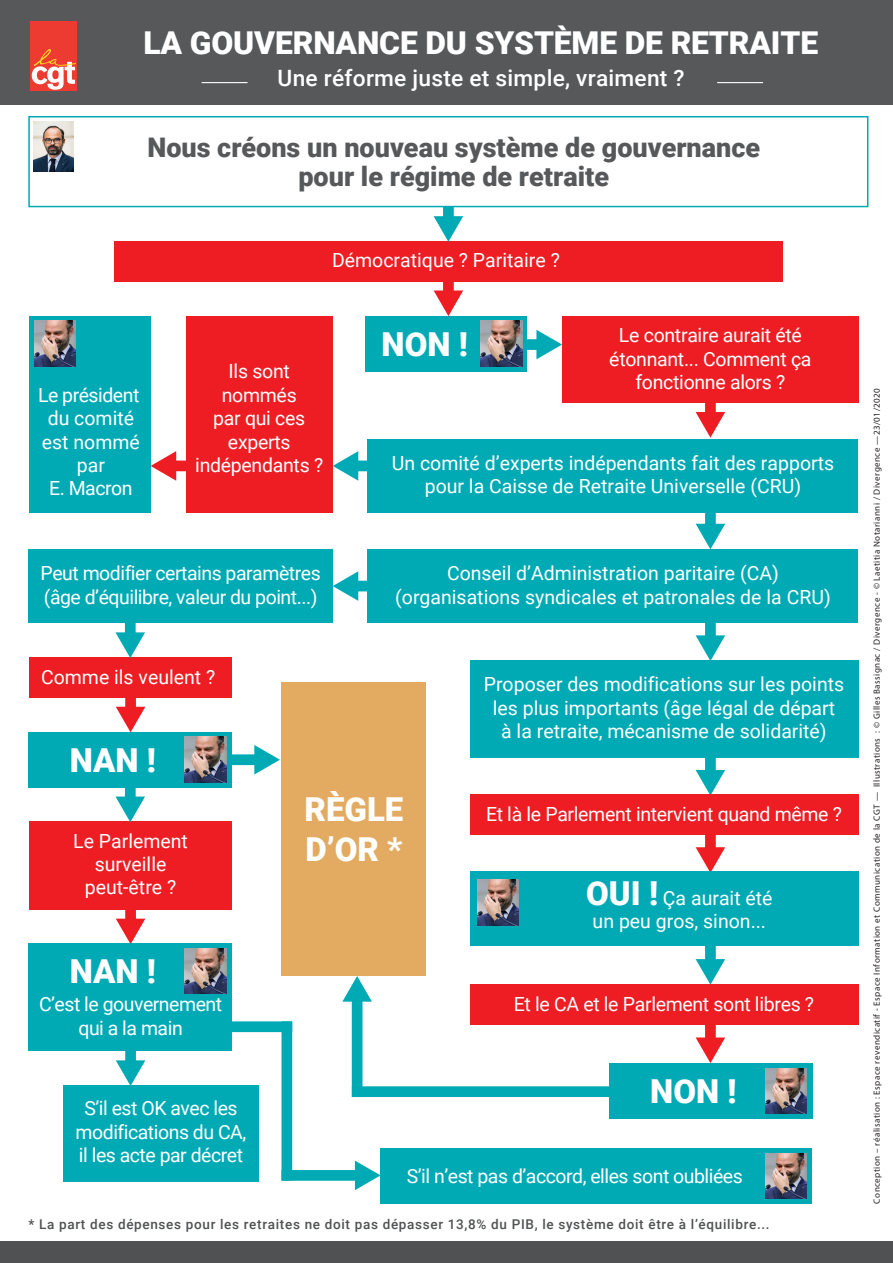
<style>
.page{position:relative;width:893px;height:1263px;background:#fff}
.page>*{position:absolute;margin:0;border:0;box-sizing:border-box;transform-origin:0 0}
.t1{font:900 33px/39.6px "Roboto";color:#fff}
.t2{font:900 31.5px "Roboto";letter-spacing:-.005em;color:#fff}
.t3{font:900 27px/28.5px "Roboto";color:#57585a;text-align:center}
.t4{font:500 22.5px "Roboto";letter-spacing:.01em;color:#fff}
.t5{font:19.5px/23.4px "Roboto";color:#fff;text-align:center}
.t6{font:19.5px/23.4px "Roboto";letter-spacing:-.025em;color:#fff;text-align:center}
.t7{font:500 13.5px "Roboto";letter-spacing:.05em;color:#4f5152}
.t8{font:9px "Myriad Pro";letter-spacing:.05em;color:#231f20}
.s1{font-weight:900;font-size:33px}
</style>
<div class="page">
<div style="left:0;top:0;width:893px;height:105px;background:#57585a"></div>
<div style="left:114px;top:241px;width:669px;height:40px;background:#ee1d23"></div>
<div style="left:29px;top:549px;width:304px;height:74px;background:#00aab5"></div>
<div style="left:367px;top:439px;width:491px;height:74px;background:#00aab5"></div>
<div style="left:367px;top:549px;width:491px;height:74px;background:#00aab5"></div>
<svg style="left:434px;top:207px;width:29px;height:35px"></svg>
<div style="left:28px;top:116px;width:840px;height:91px;border:2px solid #00aab5"></div>
<img style="left:34px;top:122px;width:40px;height:50px">
<svg style="left:434px;top:281px;width:29px;height:35px"></svg>
<div style="left:29px;top:657px;width:203px;height:40px;background:#ee1d23"></div>
<svg style="left:116px;top:697px;width:29px;height:35px"></svg>
<div style="left:29px;top:821px;width:203px;height:88px;background:#ee1d23"></div>
<svg style="left:116px;top:909px;width:29px;height:34px"></svg>
<svg style="left:115px;top:623px;width:30px;height:35px"></svg>
<svg style="left:115px;top:787px;width:30px;height:35px"></svg>
<svg style="left:232px;top:745px;width:48px;height:29px"></svg>
<svg style="left:527px;top:330px;width:35px;height:29px"></svg>
<svg style="left:333px;top:451px;width:34px;height:30px"></svg>
<svg style="left:333px;top:571px;width:34px;height:30px"></svg>
<svg style="left:151px;top:451px;width:36px;height:30px"></svg>
<svg style="left:696px;top:403px;width:29px;height:35px"></svg>
<svg style="left:696px;top:513px;width:29px;height:36px"></svg>
<svg style="left:696px;top:623px;width:29px;height:37px"></svg>
<div style="left:470px;top:660px;width:388px;height:97px;background:#00aab5"></div>
<svg style="left:696px;top:757px;width:29px;height:37px"></svg>
<svg style="left:696px;top:946px;width:29px;height:39px"></svg>
<div style="left:470px;top:794px;width:388px;height:41px;background:#ee1d23"></div>
<svg style="left:696px;top:835px;width:29px;height:36px"></svg>
<div style="left:470px;top:985px;width:388px;height:40px;background:#ee1d23"></div>
<svg style="left:696px;top:1025px;width:29px;height:38px"></svg>
<div style="left:562px;top:316px;width:296px;height:87px;background:#ee1d23"></div>
<div style="left:187px;top:316px;width:146px;height:197px;background:#ee1d23"></div>
<div style="left:29px;top:316px;width:122px;height:197px;background:#00aab5"></div>
<div style="left:470px;top:871px;width:388px;height:75px;background:#00aab5"></div>
<img style="left:477px;top:880px;width:42px;height:45px">
<div style="left:609px;top:1063px;width:203px;height:56px;background:#00aab5"></div>
<img style="left:765px;top:1068px;width:41px;height:46px">
<div style="left:29px;top:732px;width:203px;height:55px;background:#00aab5"></div>
<img style="left:185px;top:737px;width:41px;height:45px">
<svg style="left:116px;top:1051px;width:29px;height:34px"></svg>
<svg style="left:231px;top:976px;width:388px;height:214px"></svg>
<div style="left:29px;top:943px;width:203px;height:108px;background:#00aab5"></div>
<img style="left:185px;top:948px;width:41px;height:46px">
<div style="left:366px;top:316px;width:161px;height:55px;background:#00aab5"></div>
<img style="left:481px;top:321px;width:41px;height:46px">
<img style="left:34px;top:321px;width:42px;height:46px">
<div style="left:0;top:1241px;width:893px;height:22px;background:#4f5152"></div>
<div style="left:63px;top:1085px;width:196px;height:96px;background:#00aab5"></div>
<div style="left:381px;top:1148px;width:431px;height:55px;background:#00aab5"></div>
<div style="left:281px;top:682px;width:145px;height:294px;background:#e2ab61"></div>
<img style="left:765px;top:1153px;width:41px;height:46px">
<hr style="left:717px;top:82px;width:46px;height:1px;background:#fff">
<hr style="left:202px;top:82px;width:46px;height:1px;background:#fff">
<div style="left:30px;top:22px;width:47px;height:69px;background:#ee3b32"></div>
<svg style="left:32px;top:49px;width:44px;height:41px"></svg>
<p class="t2" style="left:143px;top:21px;width:676px">LA GOUVERNANCE DU SYSTÈME DE RETRAITE</p>
<p class="t4" style="left:278px;top:62px;width:409px">Une réforme juste et simple, vraiment ?</p>
<p class="t3" style="left:147px;top:132px;width:614px">Nous créons un nouveau système de gouvernance pour le régime de retraite</p>
<p class="t5" style="left:38px;top:382px;width:103px">Le président du comité est nommé par<br>E. Macron</p>
<p class="t5" style="left:332px;top:248px;width:229px">Démocratique ? Paritaire ?</p>
<p class="t5" style="left:195px;top:359px;width:129px">Ils sont nommés<br>par qui ces experts indépendants ?</p>
<p class="t1" style="left:382px;top:323px;width:88px">NON !</p>
<p class="t5" style="left:609px;top:323px;width:204px">Le contraire aurait été étonnant... Comment ça fonctionne alors ?</p>
<p class="t5" style="left:392px;top:451px;width:444px">Un comité d’experts indépendants fait des rapports pour la Caisse de Retraite Universelle (CRU)</p>
<p class="t6" style="left:41px;top:561px;width:282px;text-align:left">Peut modifier certains paramètres (âge d’équilibre, valeur du point...)</p>
<p class="t5" style="left:41px;top:664px;width:176px">Comme ils veulent ?</p>
<p class="t1" style="left:70px;top:739px;width:88px">NAN !</p>
<p class="t5" style="left:395px;top:561px;width:437px">Conseil d’Administration paritaire (CA) (organisations syndicales et patronales de la CRU)</p>
<p class="t5" style="left:484px;top:672px;width:362px">Proposer des modifications sur les points les plus importants (âge légal de départ<br>à la retraite, mécanisme de solidarité)</p>
<p class="t5" style="left:73px;top:828px;width:116px">Le Parlement surveille peut-être ?</p>
<p class="t1" style="left:70px;top:950px;width:88px">NAN !</p>
<p class="t6" style="left:39px;top:992px;width:185px">C’est le gouvernement qui a la main</p>
<p class="t6" style="left:76px;top:1096px;width:172px">S’il est OK avec les modifications du CA, il les acte par décret</p>
<p class="t1" style="left:305px;top:788px;width:100px">RÈGLE<br>D’OR *</p>
<p class="t5" style="left:486px;top:802px;width:357px">Et là le Parlement intervient quand même ?</p>
<p class="t5" style="left:586px;top:886px;width:188px"><span class="s1">OUI !</span> Ça aurait été un peu gros, sinon...</p>
<p class="t5" style="left:514px;top:992px;width:302px">Et le CA et le Parlement sont libres ?</p>
<p class="t1" style="left:650px;top:1070px;width:88px">NON !</p>
<p class="t6" style="left:407px;top:1164px;width:337px">S’il n’est pas d’accord, elles sont oubliées</p>
<p class="t7" style="left:29px;top:1214px;width:743px">* La part des dépenses pour les retraites ne doit pas dépasser 13,8% du PIB, le système doit être à l’équilibre...</p>
<p class="t8" style="left:871px;top:1203px;width:817px;rotate:-90deg">Conception – réalisation : Espace revendicatif - Espace Information et Communication de la CGT — Illustrations : © Gilles Bassignac / Divergence - © Laetitia Notarianni / Divergence —23/01/2020</p>
</div>
